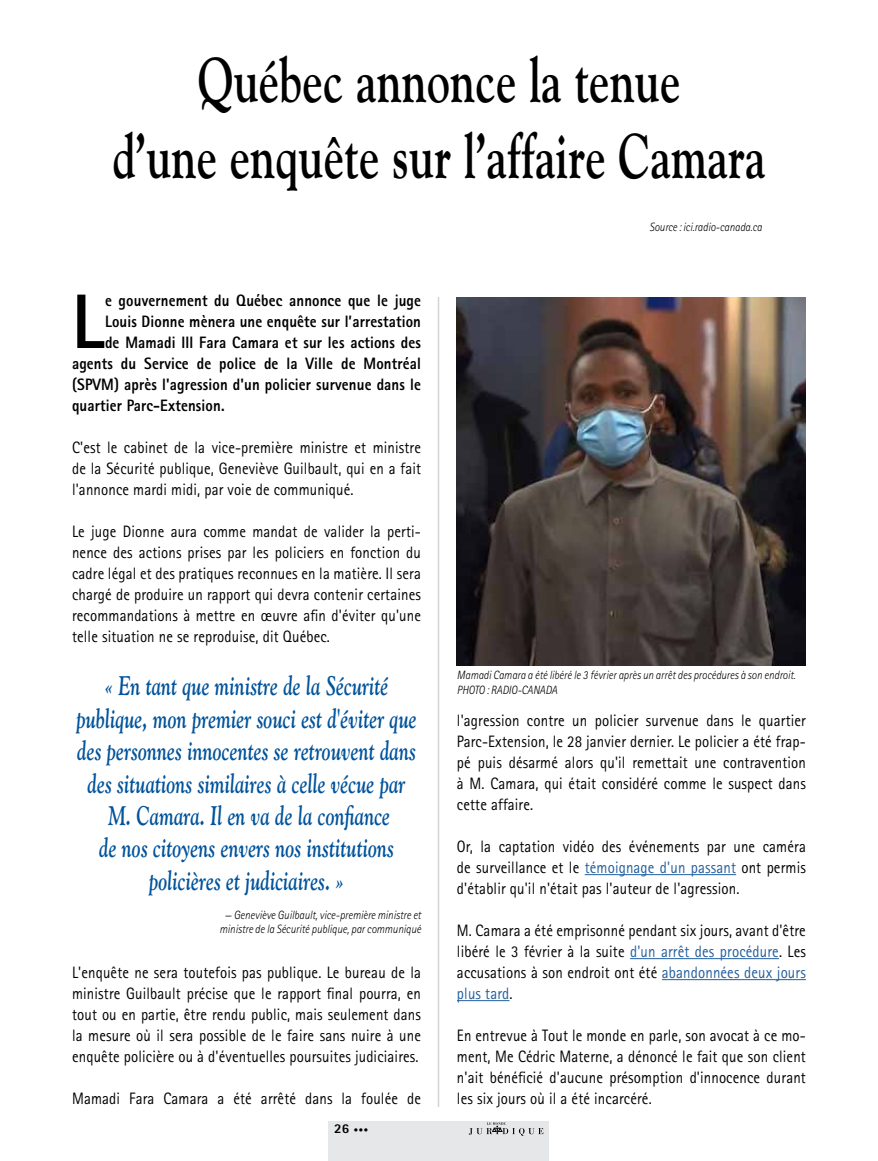
<style>
.page{position:relative;width:878px;height:1161px;background:#fff}
.page>*{position:absolute;margin:0;border:0;box-sizing:border-box;transform-origin:0 0}
.t1{font:800 77.4px "Rotis Sans Serif";color:#000;scale:.9 1}
.t2{font:700 63px/75.6px "Goudy Old Style BT";letter-spacing:.01em;color:#000;text-align:center;scale:.7 1}
.t3{font:italic 700 27px/32.4px "Goudy Old Style BT";letter-spacing:.01em;color:#00539b;text-align:center;scale:.7 1}
.t4{font:16.5px/21px "Rotis Sans Serif";letter-spacing:.01em;color:#000;text-align:justify;scale:.9 1}
.t5{font:800 16.5px "Rotis Sans Serif";letter-spacing:.01em;color:#000;scale:.9 1}
.t6{font:italic 300 12px/14.4px "Rotis Sans Serif";color:#000;text-align:center;scale:.9 1}
.t7{font:800 9px "Rotis Sans Serif";color:#000}
.s1{font-size:13.5px}
.s2{color:#215e9e}
</style>
<div class="page">
<div style="left:328px;top:1121px;width:221px;height:40px;background:#e6e7e8"></div>
<svg style="left:469px;top:1122px;width:74px;height:14px"></svg>
<hr style="left:438px;top:54px;width:1px;height:1053px;background:#d1d3d4">
<div style="left:72px;top:54px;width:733px;height:243px;background:#fff"></div>
<hr style="left:584px;top:874px;width:152px;height:1px;background:#215e9e">
<hr style="left:630px;top:958px;width:149px;height:1px;background:#215e9e">
<hr style="left:662px;top:979px;width:143px;height:1px;background:#215e9e">
<hr style="left:457px;top:1000px;width:52px;height:1px;background:#215e9e">
<img style="left:457px;top:297px;width:348px;height:369px">
<h2 class="t2" style="left:112px;top:41px;width:934px">Québec annonce la tenue<br>d’une enquête sur l’affaire Camara</h2>
<p class="t6" style="left:649px;top:220px;width:127px">Source : ici.radio-canada.ca</p>
<h1 class="t1" style="left:72px;top:273px;width:37px">L</h1>
<p class="t5" style="left:105px;top:290px;width:352px">e gouvernement du Québec annonce que le juge</p>
<p class="t5" style="left:105px;top:311px;width:352px">Louis Dionne mènera une enquête sur l’arrestation</p>
<p class="t5" style="left:105px;top:332px;width:352px">de Mamadi III Fara Camara et sur les actions des</p>
<p class="t5" style="left:72px;top:353px;width:389px">agents du Service de police de la Ville de Montréal</p>
<p class="t5" style="left:72px;top:374px;width:389px">(SPVM) après l'agression d'un policier survenue dans le</p>
<p class="t5" style="left:72px;top:395px;width:171px">quartier Parc-Extension.</p>
<p class="t4" style="left:72px;top:437px;width:389px">C'est le cabinet de la vice-première ministre et ministre de la Sécurité publique, Geneviève Guilbault, qui en a fait l'annonce mardi midi, par voie de communiqué.</p>
<p class="t4" style="left:72px;top:521px;width:389px">Le juge Dionne aura comme mandat de valider la perti&shy;nence des actions prises par les policiers en fonction du cadre légal et des pratiques reconnues en la matière. Il sera chargé de produire un rapport qui devra contenir certaines recommandations à mettre en œuvre afin d'éviter qu'une telle situation ne se reproduise, dit Québec.</p>
<p class="t3" style="left:76px;top:669px;width:487px">« En tant que ministre de la Sécurité publique, mon premier souci est d'éviter que des personnes innocentes se retrouvent dans des situations similaires à celle vécue par M. Camara. Il en va de la confiance<br>de nos citoyens envers nos institutions policières et judiciaires. »</p>
<p class="t6" style="left:219px;top:908px;width:225px">— Geneviève Guilbault, vice-première ministre et ministre de la Sécurité publique, par communiqué</p>
<p class="t4" style="left:72px;top:962px;width:389px">L'enquête ne sera toutefois pas publique. Le bureau de la ministre Guilbault précise que le rapport final pourra, en tout ou en partie, être rendu public, mais seulement dans la mesure où il sera possible de le faire sans nuire à une enquête policière ou à d'éventuelles poursuites judiciaires.</p>
<p class="t4" style="left:72px;top:1088px;width:389px">Mamadi Fara Camara a été arrêté dans la foulée de</p>
<p class="t7" style="left:334px;top:1124px;width:36px"><span class="s1">26</span> •••</p>
<p class="t6" style="left:457px;top:668px;width:378px;text-align:left">Mamadi Camara a été libéré le 3 février après un arrêt des procédures à son endroit.<br>PHOTO : RADIO-CANADA</p>
<p class="t4" style="left:457px;top:710px;width:389px">l'agression contre un policier survenue dans le quartier Parc-Extension, le 28 janvier dernier. Le policier a été frap&shy;pé puis désarmé alors qu'il remettait une contravention à M. Camara, qui était considéré comme le suspect dans cette affaire.</p>
<p class="t4" style="left:457px;top:836px;width:389px">Or, la captation vidéo des événements par une caméra de surveillance et le <span class="s2">témoignage d'un passant</span> ont permis d'établir qu'il n'était pas l'auteur de l'agression.</p>
<p class="t4" style="left:457px;top:920px;width:389px">M. Camara a été emprisonné pendant six jours, avant d'être libéré le 3 février à la suite <span class="s2">d'un arrêt des procédure</span>. Les accusations à son endroit ont été <span class="s2">abandonnées deux jours plus tard</span>.</p>
<p class="t4" style="left:457px;top:1025px;width:389px">En entrevue à Tout le monde en parle, son avocat à ce mo&shy;ment, Me Cédric Materne, a dénoncé le fait que son client n'ait bénéficié d'aucune présomption d'innocence durant les six jours où il a été incarcéré.</p>
</div>
